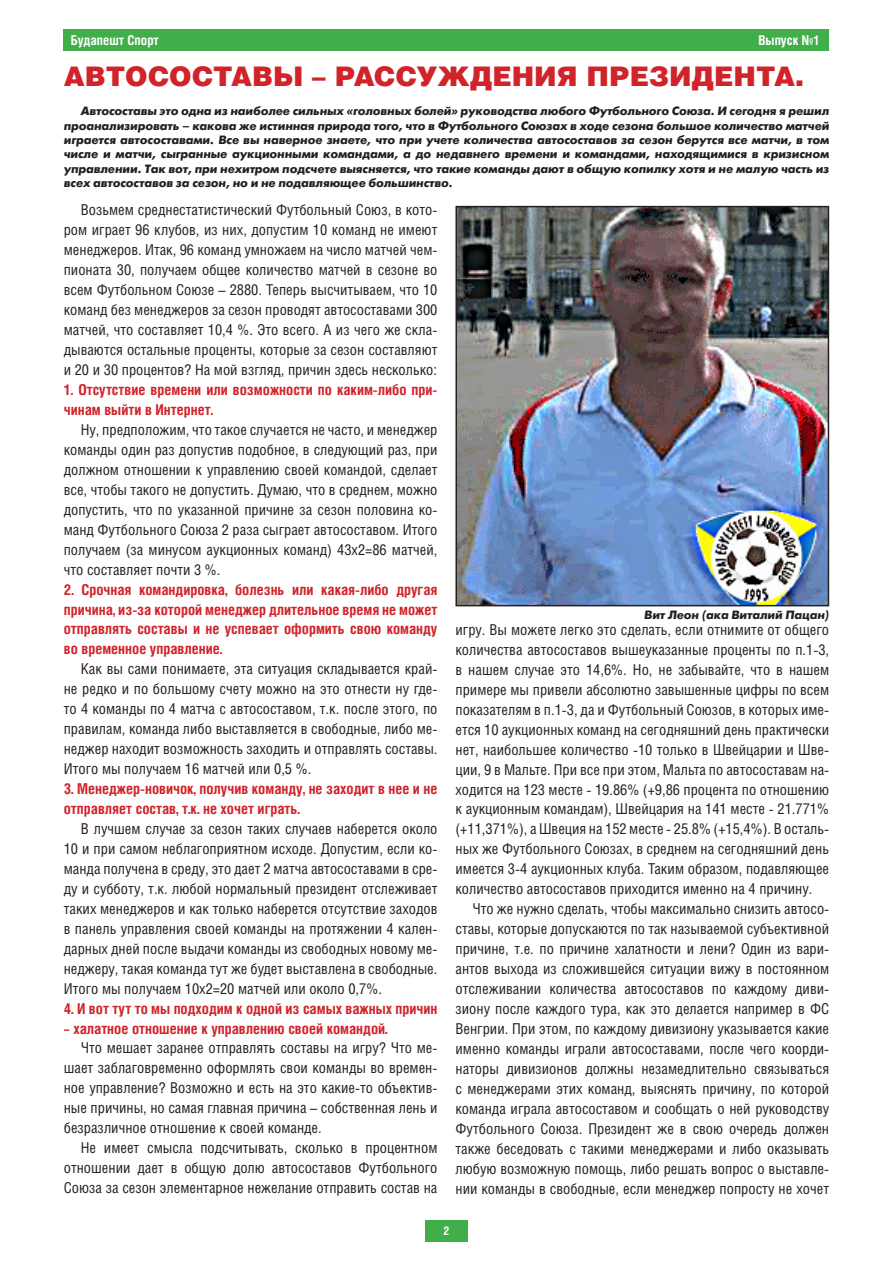
<style>
.page{position:relative;width:893px;height:1263px;background:#fff}
.page>*{position:absolute;margin:0;border:0;box-sizing:border-box;transform-origin:0 0}
.t1{font:900 27px "Helios";color:#d1232a}
.t2{font:15px/20px "Helios Cond";color:#231f20;text-align:justify}
.t3{font:700 15px/20px "Helios Cond";color:#d1232a}
.t4{font:700 13.5px "Helios Cond";color:#fff}
.t5{font:italic 700 12px/14.4px "Futuris C";color:#231f20;text-align:justify}
.t6{font:700 12px "Helios Cond";color:#fff}
</style>
<div class="page">
<div style="left:64px;top:30px;width:765px;height:21px;background:#40ae49"></div>
<div style="left:425px;top:1220px;width:43px;height:22px;background:#40ae49"></div>
<img style="left:458px;top:209px;width:368px;height:394px">
<div style="left:455px;top:206px;width:374px;height:400px;border:2px solid #231f20"></div>
<p class="t4" style="left:71px;top:32px;width:90px">Будапешт Спорт</p>
<p class="t4" style="left:758px;top:32px;width:63px">Выпуск №1</p>
<h1 class="t1" style="left:64px;top:59px;width:43px">Авто</h1>
<h1 class="t1" style="left:148px;top:59px;width:86px">состав</h1>
<h1 class="t1" style="left:273px;top:59px;width:241px">ы – рассуждени</h1>
<h1 class="t1" style="left:557px;top:59px;width:51px">я пре</h1>
<h1 class="t1" style="left:649px;top:59px;width:86px">зидента</h1>
<h1 class="t1" style="left:795px;top:59px;width:10px">.</h1>
<p class="t5" style="left:64px;top:104px;width:767px;text-indent:17px">Автосоставы это одна из наиболее сильных «головных болей» руководства любого Футбольного Союза. И сегодня я решил проанализировать – какова же истинная природа того, что в Футбольного Союзах в ходе сезона большое количество матчей играется автосоставами. Все вы наверное знаете, что при учете количества автосоставов за сезон берутся все матчи, в том числе и матчи, сыгранные аукционными командами, а до недавнего времени и командами, находящимися в кризисном управлении. Так вот, при нехитром подсчете выясняется, что такие команды дают в общую копилку хотя и не малую часть из всех автосоставов за сезон, но и не подавляющее большинство.</p>
<p class="t2" style="left:64px;top:200px;width:375px;text-indent:17px">Возьмем среднестатистический Футбольный Союз, в кото&shy;ром играет 96 клубов, из них, допустим 10 команд не имеют менеджеров. Итак, 96 команд умножаем на число матчей чем&shy;пионата 30, получаем общее количество матчей в сезоне во всем Футбольном Союзе – 2880. Теперь высчитываем, что 10 команд без менеджеров за сезон проводят автосоставами 300 матчей, что составляет 10,4 %. Это всего. А из чего же скла&shy;дываются остальные проценты, которые за сезон составляют и 20 и 30 процентов? На мой взгляд, причин здесь несколько:</p>
<p class="t3" style="left:64px;top:379px;width:375px">1. Отсутствие времени или возможности по каким-либо при&shy;чинам выйти в Интернет.</p>
<p class="t2" style="left:64px;top:419px;width:375px;text-indent:17px">Ну, предположим, что такое случается не часто, и менеджер команды один раз допустив подобное, в следующий раз, при должном отношении к управлению своей командой, сделает все, чтобы такого не допустить. Думаю, что в среднем, можно допустить, что по указанной причине за сезон половина ко&shy;манд Футбольного Союза 2 раза сыграет автосоставом. Итого получаем (за минусом аукционных команд) 43x2=86 матчей, что составляет почти 3 %.</p>
<p class="t3" style="left:64px;top:579px;width:375px;text-align:justify">2. Срочная командировка, болезнь или какая-либо другая причина, из-за которой менеджер длительное время не может отправлять составы и не успевает оформить свою команду во временное управление.</p>
<p class="t2" style="left:64px;top:659px;width:375px;text-indent:17px">Как вы сами понимаете, эта ситуация складывается край&shy;не редко и по большому счету можно на это отнести ну где&shy;то 4 команды по 4 матча с автосоставом, т.к. после этого, по правилам, команда либо выставляется в свободные, либо ме&shy;неджер находит возможность заходить и отправлять составы.<br>Итого мы получаем 16 матчей или 0,5 %.</p>
<p class="t3" style="left:64px;top:778px;width:375px">3. Менеджер-новичок, получив команду, не заходит в нее и не отправляет состав, т.к. не хочет играть.</p>
<p class="t2" style="left:64px;top:818px;width:375px;text-indent:17px">В лучшем случае за сезон таких случаев наберется около 10 и при самом неблагоприятном исходе. Допустим, если ко&shy;манда получена в среду, это дает 2 матча автосоставами в сре&shy;ду и субботу, т.к. любой нормальный президент отслеживает таких менеджеров и как только наберется отсутствие заходов в панель управления своей команды на протяжении 4 кален&shy;дарных дней после выдачи команды из свободных новому ме&shy;неджеру, такая команда тут же будет выставлена в свободные.<br>Итого мы получаем 10x2=20 матчей или около 0,7%.</p>
<p class="t3" style="left:64px;top:998px;width:375px">4. И вот тут то мы подходим к одной из самых важных причин</p>
<p class="t3" style="left:64px;top:1018px;width:325px">– халатное отношение к управлению своей командой.</p>
<p class="t2" style="left:64px;top:1038px;width:375px;text-indent:17px">Что мешает заранее отправлять составы на игру? Что ме&shy;шает заблаговременно оформлять свои команды во времен&shy;ное управление? Возможно и есть на это какие-то объектив&shy;ные причины, но самая главная причина – собственная лень и безразличное отношение к своей команде.</p>
<p class="t2" style="left:64px;top:1137px;width:375px;text-indent:17px">Не имеет смысла подсчитывать, сколько в процентном отношении дает в общую долю автосоставов Футбольного Союза за сезон элементарное нежелание отправить состав на</p>
<p class="t5" style="left:644px;top:608px;width:186px">Вит Леон (ака Виталий Пацан)</p>
<p class="t2" style="left:455px;top:619px;width:375px">игру. Вы можете легко это сделать, если отнимите от общего количества автосоставов вышеуказанные проценты по п.1-3, в нашем случае это 14,6%. Но, не забывайте, что в нашем примере мы привели абсолютно завышенные цифры по всем показателям в п.1-3, да и Футбольный Союзов, в которых име&shy;ется 10 аукционных команд на сегодняшний день практически нет, наибольшее количество -10 только в Швейцарии и Шве&shy;ции, 9 в Мальте. При все при этом, Мальта по автосоставам на&shy;ходится на 123 месте - 19.86% (+9,86 процента по отношению к аукционным командам), Швейцария на 141 месте - 21.771% (+11,371%), а Швеция на 152 месте - 25.8% (+15,4%). В осталь&shy;ных же Футбольного Союзах, в среднем на сегодняшний день имеется 3-4 аукционных клуба. Таким образом, подавляющее количество автосоставов приходится именно на 4 причину.</p>
<p class="t2" style="left:455px;top:899px;width:375px;text-indent:17px">Что же нужно сделать, чтобы максимально снизить автосо&shy;ставы, которые допускаются по так называемой субъективной причине, т.е. по причине халатности и лени? Один из вари&shy;антов выхода из сложившейся ситуации вижу в постоянном отслеживании количества автосоставов по каждому диви&shy;зиону после каждого тура, как это делается например в ФС Венгрии. При этом, по каждому дивизиону указывается какие именно команды играли автосоставами, после чего коорди&shy;наторы дивизионов должны незамедлительно связываться с менеджерами этих команд, выяснять причину, по которой команда играла автосоставом и сообщать о ней руководству Футбольного Союза. Президент же в свою очередь должен также беседовать с такими менеджерами и либо оказывать любую возможную помощь, либо решать вопрос о выставле&shy;нии команды в свободные, если менеджер попросту не хочет</p>
<p class="t6" style="left:443px;top:1224px;width:8px">2</p>
</div>
